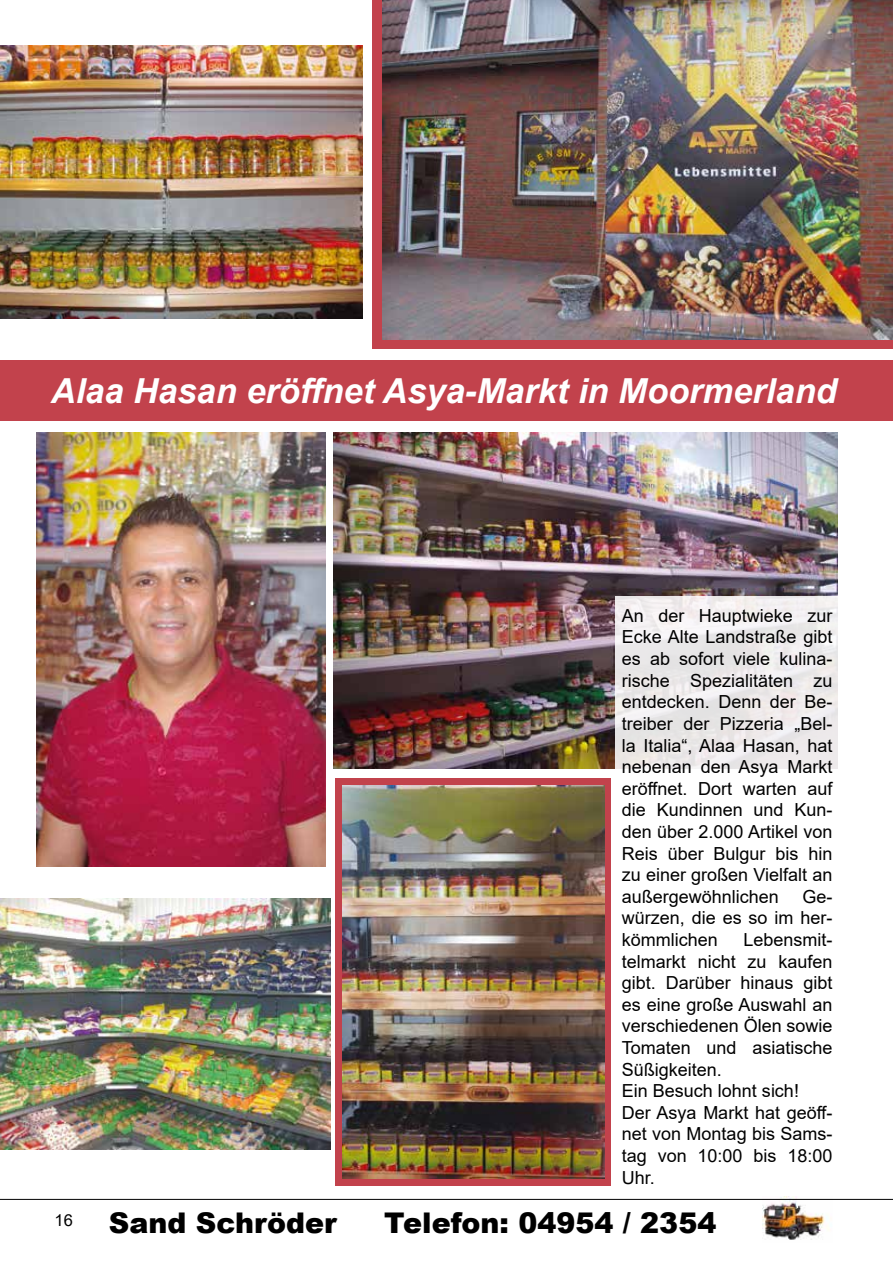
<style>
.page{position:relative;width:893px;height:1263px;background:#fff}
.page>*{position:absolute;margin:0;border:0;box-sizing:border-box;transform-origin:0 0}
.t1{font:italic 700 34.5px "Arial";color:#fff}
.t2{font:900 28.5px "Arial";color:#000}
.t3{font:18px/21.6px "Arial";color:#000;text-align:justify}
.t4{font:16.5px "Arial";color:#000}
</style>
<div class="page">
<img style="left:0;top:46px;width:362px;height:273px">
<img style="left:0;top:898px;width:330px;height:252px">
<img style="left:763px;top:1196px;width:69px;height:44px">
<div style="left:372px;top:0;width:521px;height:349px;background:#c2424c"></div>
<div style="left:336px;top:778px;width:275px;height:408px;background:#c2424c"></div>
<hr style="left:0;top:1199px;width:893px;height:1px;background:#000">
<img style="left:383px;top:0;width:510px;height:339px">
<div style="left:0;top:360px;width:893px;height:60px;background:#c2424c"></div>
<img style="left:36px;top:432px;width:289px;height:434px">
<img style="left:334px;top:432px;width:504px;height:336px">
<svg style="left:615px;top:596px;width:223px;height:173px;fill:#ede9ea"></svg>
<img style="left:342px;top:786px;width:262px;height:392px">
<h1 class="t1" style="left:51px;top:368px;width:788px">Alaa Hasan eröffnet Asya-Markt in Moormerland</h1>
<p class="t3" style="left:622px;top:605px;width:212px">An der Hauptwieke zur Ecke Alte Landstraße gibt es ab sofort viele kulina&shy;rische Spezialitäten zu entdecken. Denn der Be&shy;treiber der Pizzeria „Bel&shy;la Italia“, Alaa Hasan, hat nebenan den Asya Markt eröffnet. Dort warten auf die Kundinnen und Kun&shy;den über 2.000 Artikel von Reis über Bulgur bis hin zu einer großen Vielfalt an außergewöhnlichen</p>
<p class="t3" style="left:622px;top:885px;width:212px;text-indent:180px">Ge&shy;würzen, die es so im her&shy;kömmlichen</p>
<p class="t3" style="left:622px;top:929px;width:212px;text-align:left;text-indent:121px">Lebensmit&shy;telmarkt nicht zu kaufen gibt. Darüber hinaus gibt es eine große Auswahl an verschiedenen Ölen sowie<br>Tomaten und asiatische<br>Süßigkeiten.<br>Ein Besuch lohnt sich!<br>Der Asya Markt hat geöff&shy;net von Montag bis Sams&shy;tag von 10:00 bis 18:00<br>Uhr.</p>
<p class="t4" style="left:55px;top:1209px;width:20px">16</p>
<h2 class="t2" style="left:109px;top:1202px;width:230px">Sand Schröder</h2>
<h2 class="t2" style="left:384px;top:1202px;width:334px">Telefon: 04954 / 2354</h2>
</div>
